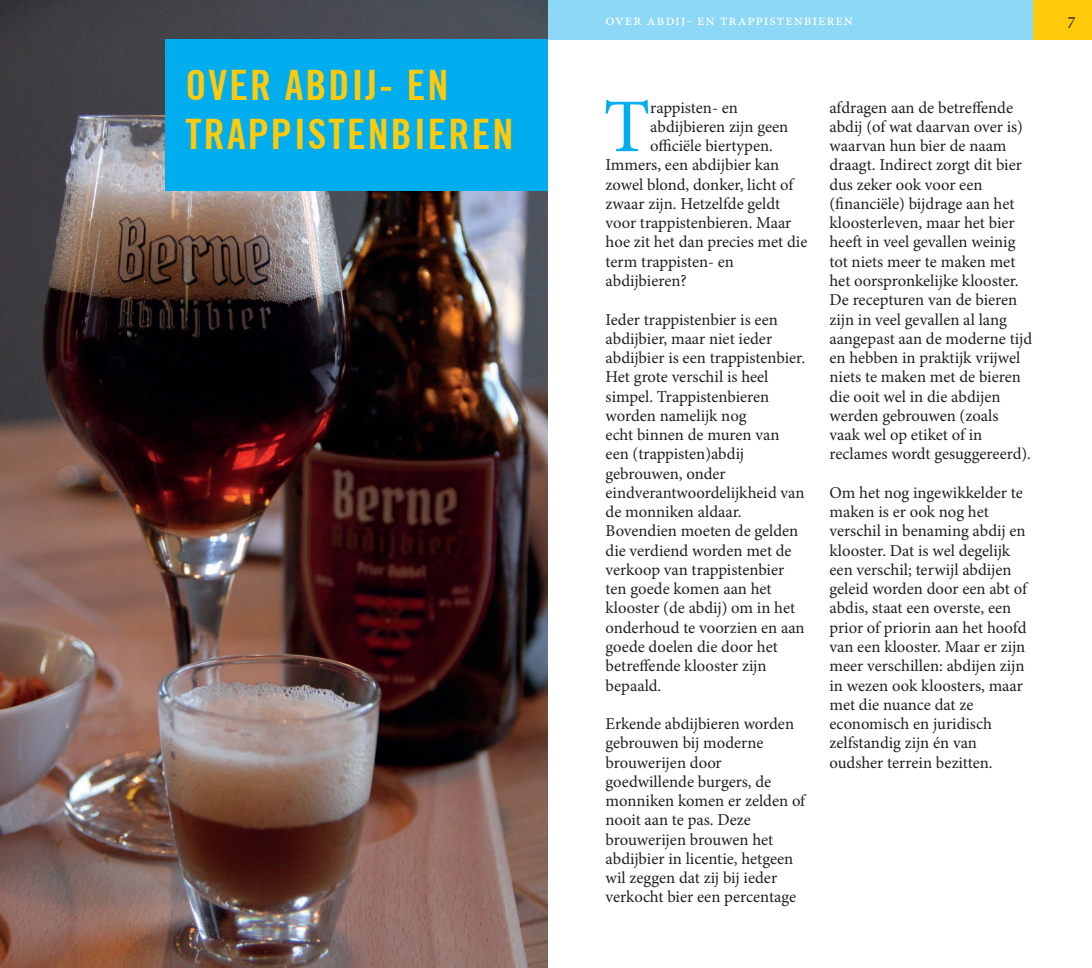
<style>
.page{position:relative;width:1092px;height:968px;background:#fff}
.page>*{position:absolute;margin:0;border:0;box-sizing:border-box;transform-origin:0 0}
.Blauw_-_begin_letter{font:75.77px "Minion Pro";color:#00aeef}
.Gele_kop_-_PLAATS{font:700 condensed 42px/49px "Trade Gothic No.20";letter-spacing:.05em;color:#feca0a}
.t1{font:17.5px "Minion Pro";color:#231f20}
.Grijs_-_begin_letter{font:16.62px/19.2px "Minion Pro";color:#231f20}
.Blauw_-_begin_letter-2{font:16.62px "Minion Pro";color:#231f20}
.t2{font:15.75px "Minion Pro";letter-spacing:.05em;color:#fff}
</style>
<div class="page">
<div style="left:1032px;top:0;width:59px;height:40px;background:#feca0a"></div>
<div style="left:60px;top:0;width:972px;height:40px;background:#8dd7f7"></div>
<img style="left:0;top:0;width:547px;height:967px">
<div style="left:165px;top:40px;width:382px;height:151px;background:#00aeef"></div>
<p class="Gele_kop_-_PLAATS" style="left:185px;top:60px;width:329px">OVER ABDIJ- EN<br>TRAPPISTENBIEREN</p>
<p class="t2" style="left:605px;top:9px;width:249px">OVER ABDIJ- EN TRAPPISTENBIEREN</p>
<p class="t1" style="left:1067px;top:7px;width:10px">7</p>
<p class="Blauw_-_begin_letter" style="left:603px;top:76px;width:48px">T</p>
<p class="Blauw_-_begin_letter-2" style="left:650px;top:96px;width:89px">rappisten- en</p>
<p class="Blauw_-_begin_letter-2" style="left:650px;top:115px;width:140px">abdijbieren zijn geen</p>
<p class="Blauw_-_begin_letter-2" style="left:650px;top:135px;width:124px">officiële biertypen.</p>
<p class="Blauw_-_begin_letter-2" style="left:605px;top:154px;width:175px">Immers, een abdijbier kan</p>
<p class="Blauw_-_begin_letter-2" style="left:605px;top:173px;width:189px">zowel blond, donker, licht of</p>
<p class="Blauw_-_begin_letter-2" style="left:605px;top:192px;width:176px">zwaar zijn. Hetzelfde geldt</p>
<p class="Blauw_-_begin_letter-2" style="left:605px;top:212px;width:187px">voor trappistenbieren. Maar</p>
<p class="Blauw_-_begin_letter-2" style="left:605px;top:231px;width:203px">hoe zit het dan precies met die</p>
<p class="Blauw_-_begin_letter-2" style="left:605px;top:250px;width:130px">term trappisten- en</p>
<p class="Blauw_-_begin_letter-2" style="left:605px;top:269px;width:83px">abdijbieren?</p>
<p class="Grijs_-_begin_letter" style="left:605px;top:309px;width:201px">Ieder trappistenbier is een abdijbier, maar niet ieder abdijbier is een trappistenbier.<br>Het grote verschil is heel simpel. Trappistenbieren worden namelijk nog</p>
<p class="Grijs_-_begin_letter" style="left:605px;top:425px;width:175px">echt binnen de muren van</p>
<p class="Grijs_-_begin_letter" style="left:605px;top:444px;width:201px">een (trappisten)abdij gebrouwen, onder eindverantwoordelijkheid van de monniken aldaar.<br>Bovendien moeten de gelden die verdiend worden met de verkoop van trappistenbier ten goede komen aan het klooster (de abdij) om in het onderhoud te voorzien en aan goede doelen die door het betreffende klooster zijn bepaald.</p>
<p class="Grijs_-_begin_letter" style="left:605px;top:714px;width:201px">Erkende abdijbieren worden gebrouwen bij moderne brouwerijen door goedwillende burgers, de monniken komen er zelden of nooit aan te pas. Deze brouwerijen brouwen het abdijbier in licentie, hetgeen wil zeggen dat zij bij ieder verkocht bier een percentage</p>
<p class="Grijs_-_begin_letter" style="left:829px;top:98px;width:204px">afdragen aan de betreffende abdij (of wat daarvan over is) waarvan hun bier de naam draagt. Indirect zorgt dit bier dus zeker ook voor een (financiële) bijdrage aan het kloosterleven, maar het bier heeft in veel gevallen weinig tot niets meer te maken met het oorspronkelijke klooster.<br>De recepturen van de bieren zijn in veel gevallen al lang aangepast aan de moderne tijd en hebben in praktijk vrijwel niets te maken met de bieren die ooit wel in die abdijen werden gebrouwen (zoals vaak wel op etiket of in reclames wordt gesuggereerd).</p>
<p class="Grijs_-_begin_letter" style="left:829px;top:483px;width:199px">Om het nog ingewikkelder te maken is er ook nog het verschil in benaming abdij en klooster. Dat is wel degelijk een verschil; terwijl abdijen geleid worden door een abt of abdis, staat een overste, een prior of priorin aan het hoofd van een klooster. Maar er zijn meer verschillen: abdijen zijn in wezen ook kloosters, maar met die nuance dat ze economisch en juridisch zelfstandig zijn én van oudsher terrein bezitten.</p>
</div>
